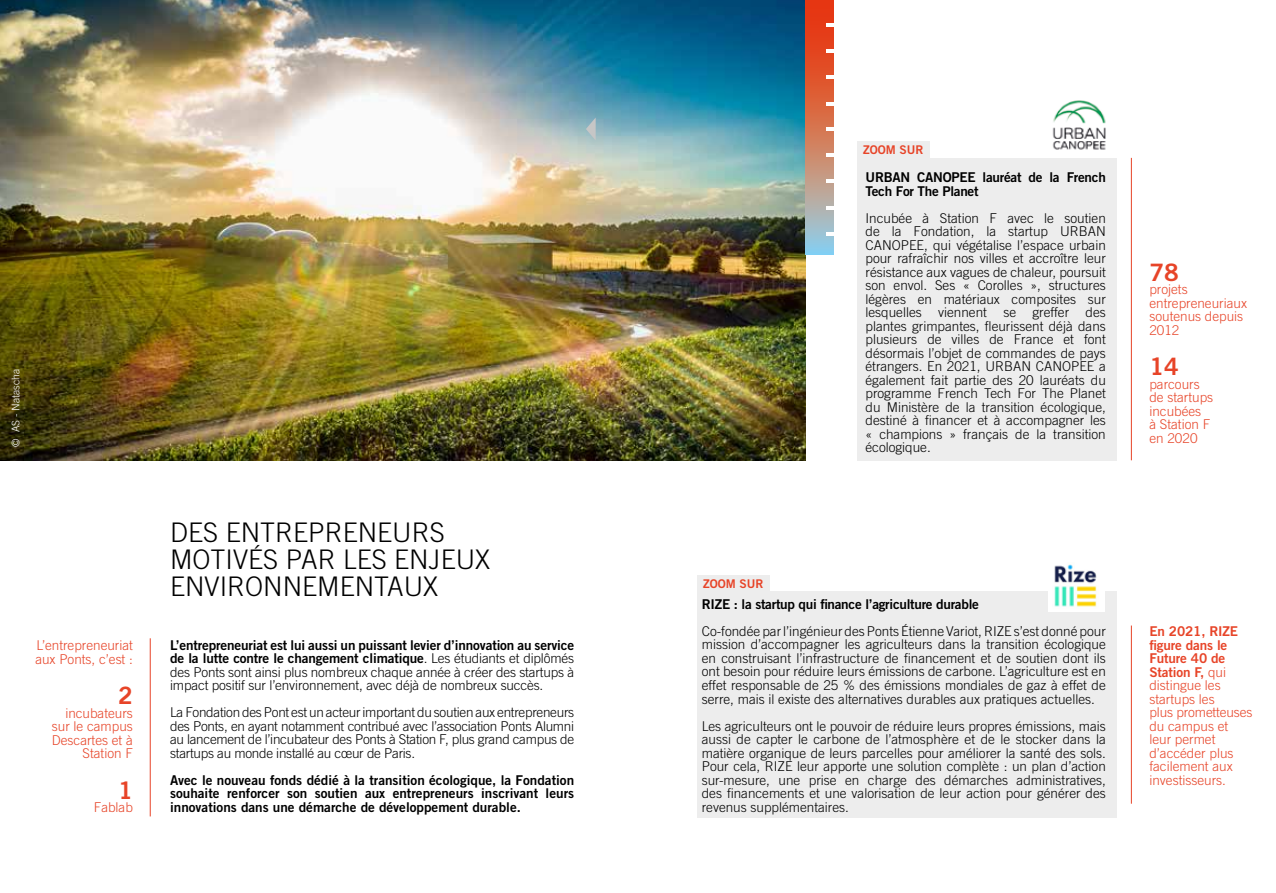
<style>
.page{position:relative;width:1276px;height:893px;background:#fff}
.page>*{position:absolute;margin:0;border:0;box-sizing:border-box;transform-origin:0 0}
.t1{font:300 27px/27px "Trade Gothic LT";color:#000}
.t2{font:24px "Trade Gothic LT Bold Two";color:#e74428}
.t3{font:300 13.5px/13.5px "Trade Gothic LT";letter-spacing:-.01em;color:#000;text-align:justify}
.t4{font:13.5px/13.5px "Trade Gothic LT Bold Two";letter-spacing:-.01em;color:#000}
.t5{font:300 13.5px/13.5px "Trade Gothic LT";color:#e74428}
.t6{font:13.5px/13.5px "Trade Gothic LT Bold Two";letter-spacing:-.01em;color:#e74428}
.t7{font:12px "Trade Gothic LT Bold Two";color:#e74428}
.t8{font:300 10.5px "Trade Gothic LT";color:#fff}
.s1{font-family:"Trade Gothic LT";font-weight:300}
</style>
<div class="page">
<div style="left:857px;top:158px;width:260px;height:302px;background:#ededed"></div>
<div style="left:697px;top:591px;width:420px;height:226px;background:#ededed"></div>
<div style="left:857px;top:142px;width:72px;height:17px;background:#ededed"></div>
<div style="left:697px;top:575px;width:73px;height:17px;background:#ededed"></div>
<img style="left:0;top:0;width:806px;height:460px">
<svg style="left:806px;top:0;width:27px;height:254px;background:#cc7961"></svg>
<svg style="left:826px;top:23px;width:7px;height:4px"></svg>
<svg style="left:826px;top:127px;width:7px;height:4px"></svg>
<svg style="left:826px;top:75px;width:7px;height:4px"></svg>
<svg style="left:826px;top:179px;width:7px;height:4px"></svg>
<svg style="left:826px;top:49px;width:7px;height:4px"></svg>
<svg style="left:826px;top:153px;width:7px;height:4px"></svg>
<svg style="left:826px;top:102px;width:7px;height:3px"></svg>
<svg style="left:826px;top:206px;width:7px;height:3px"></svg>
<svg style="left:826px;top:232px;width:7px;height:4px"></svg>
<svg style="left:586px;top:118px;width:9px;height:22px"></svg>
<img style="left:1052px;top:100px;width:54px;height:50px">
<div style="left:1048px;top:561px;width:56px;height:51px;background:#fff"></div>
<img style="left:1054px;top:564px;width:43px;height:43px">
<hr style="left:1131px;top:158px;width:1px;height:302px;background:#e74428">
<hr style="left:1131px;top:625px;width:1px;height:179px;background:#e74428">
<hr style="left:150px;top:638px;width:1px;height:178px;background:#e74428">
<p class="t8" style="left:9px;top:446px;width:79px;rotate:-90deg">© AS - Natascha</p>
<p class="t5" style="left:35px;top:639px;width:99px">L’entrepreneuriat aux Ponts, c’est :</p>
<h2 class="t2" style="left:118px;top:681px;width:16px">2</h2>
<p class="t5" style="left:52px;top:706px;width:83px;text-align:right">incubateurs sur le campus<br>Descartes et à<br>Station F</p>
<h2 class="t2" style="left:118px;top:775px;width:16px">1</h2>
<p class="t5" style="left:94px;top:801px;width:41px">Fablab</p>
<h1 class="t1" style="left:170px;top:519px;width:322px">DES ENTREPRENEURS<br>MOTIVÉS PAR LES ENJEUX<br>ENVIRONNEMENTAUX</h1>
<p class="t4" style="left:170px;top:638px;width:405px">L’entrepreneuriat est lui aussi un puissant levier d’innovation au service de la lutte contre le changement climatique<span class="s1">. Les étudiants et diplômés</span></p>
<p class="t3" style="left:170px;top:665px;width:405px">des Ponts sont ainsi plus nombreux chaque année à créer des startups à impact positif sur l’environnement, avec déjà de nombreux succès.</p>
<p class="t3" style="left:170px;top:705px;width:405px">La Fondation des Pont est un acteur important du soutien aux entrepreneurs des Ponts, en ayant notamment contribué avec l’association Ponts Alumni au lancement de l’incubateur des Ponts à Station F, plus grand campus de startups au monde installé au cœur de Paris.</p>
<p class="t4" style="left:170px;top:773px;width:405px;text-align:justify">Avec le nouveau fonds dédié à la transition écologique, la Fondation souhaite renforcer son soutien aux entrepreneurs inscrivant leurs innovations dans une démarche de développement durable.</p>
<p class="t7" style="left:863px;top:143px;width:62px">ZOOM SUR</p>
<p class="t4" style="left:865px;top:170px;width:242px">URBAN CANOPEE lauréat de la French<br>Tech For The Planet</p>
<p class="t3" style="left:865px;top:211px;width:242px">Incubée à Station F avec le soutien de la Fondation, la startup URBAN CANOPEE, qui végétalise l’espace urbain pour rafraîchir nos villes et accroître leur résistance aux vagues de chaleur, poursuit son envol. Ses « Corolles », structures légères en matériaux composites sur lesquelles viennent se greffer des plantes grimpantes, fleurissent déjà dans plusieurs de villes de France et font désormais l’objet de commandes de pays étrangers. En 2021, URBAN CANOPEE a également fait partie des 20 lauréats du programme French Tech For The Planet du Ministère de la transition écologique, destiné à financer et à accompagner les « champions » français de la transition écologique.</p>
<h2 class="t2" style="left:1149px;top:257px;width:31px">78</h2>
<p class="t5" style="left:1149px;top:282px;width:99px">projets entrepreneuriaux soutenus depuis<br>2012</p>
<h2 class="t2" style="left:1149px;top:352px;width:31px">14</h2>
<p class="t5" style="left:1149px;top:377px;width:65px">parcours de startups incubées<br>à Station F en 2020</p>
<p class="t7" style="left:703px;top:576px;width:62px">ZOOM SUR</p>
<p class="t4" style="left:702px;top:597px;width:279px">RIZE : la startup qui finance l’agriculture durable</p>
<p class="t3" style="left:702px;top:624px;width:405px">Co-fondée par l’ingénieur des Ponts Étienne Variot, RIZE s’est donné pour mission d’accompagner les agriculteurs dans la transition écologique en construisant l’infrastructure de financement et de soutien dont ils ont besoin pour réduire leurs émissions de carbone. L’agriculture est en effet responsable de 25 % des émissions mondiales de gaz à effet de serre, mais il existe des alternatives durables aux pratiques actuelles.</p>
<p class="t3" style="left:702px;top:719px;width:405px">Les agriculteurs ont le pouvoir de réduire leurs propres émissions, mais aussi de capter le carbone de l’atmosphère et de le stocker dans la matière organique de leurs parcelles pour améliorer la santé des sols.<br>Pour cela, RIZE leur apporte une solution complète : un plan d’action sur-mesure, une prise en charge des démarches administratives, des financements et une valorisation de leur action pour générer des revenus supplémentaires.</p>
<p class="t6" style="left:1149px;top:625px;width:90px">En 2021, RIZE figure dans le<br>Future 40 de<br>Station F, <span class="s1">qui</span></p>
<p class="t5" style="left:1149px;top:679px;width:104px">distingue les startups les<br>plus prometteuses du campus et leur permet d’accéder plus facilement aux investisseurs.</p>
</div>
